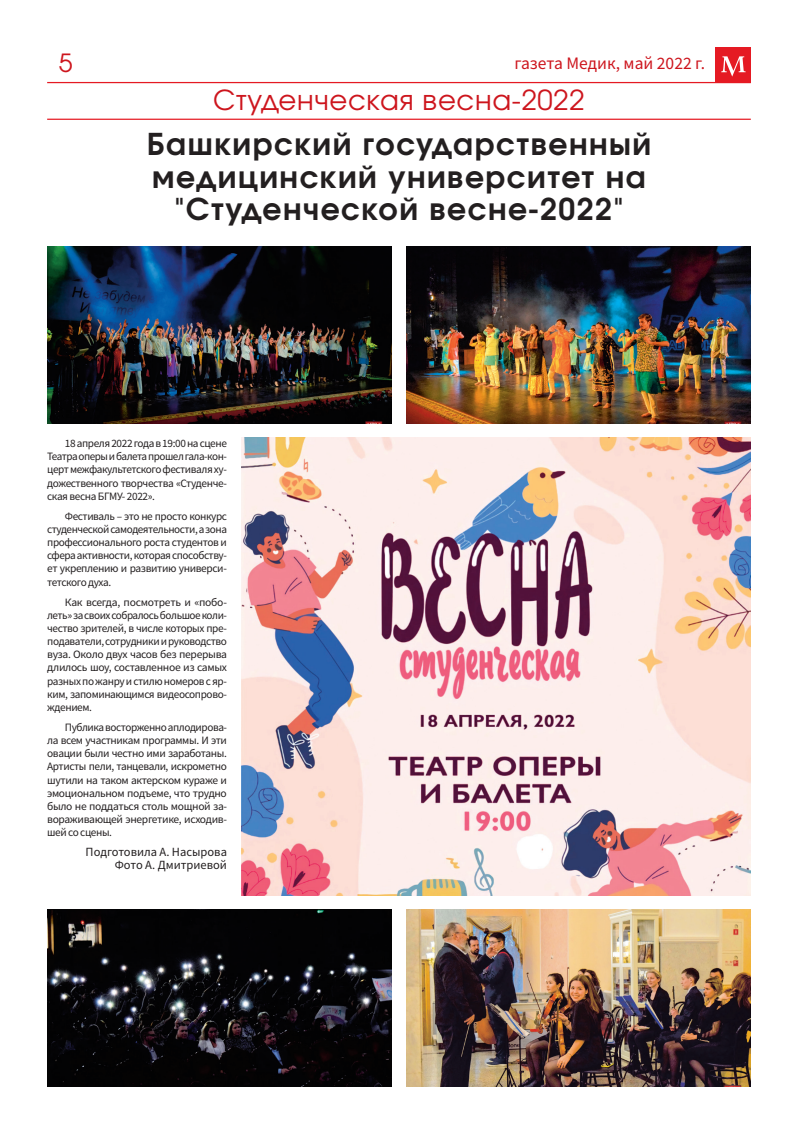
<style>
.page{position:relative;width:798px;height:1134px;background:#fff}
.page>*{position:absolute;margin:0;border:0;box-sizing:border-box;transform-origin:0 0}
.t1{font:700 30px/32.5px "Evolventa";letter-spacing:.05em;color:#231f20;text-align:center}
.t2{font:27.5px "Evolventa";letter-spacing:.025em;color:#cd151d}
.t3{font:25px "Evolventa";color:#cd151d}
.t4{font:17.5px "Source Sans Pro";color:#cd151d}
.t5{font:12.5px/13.1px "Source Sans Pro";color:#231f20;text-align:right}
.t6{font:11.25px/13.1px "Source Sans Pro";letter-spacing:-.035em;color:#231f20;text-align:justify}
</style>
<div class="page">
<div style="left:715px;top:47px;width:35px;height:36px;background:#e51a23"></div>
<svg style="left:721px;top:56px;width:24px;height:21px"></svg>
<hr style="left:47px;top:82px;width:703px;height:1px;background:#e51a23">
<hr style="left:47px;top:119px;width:703px;height:1px;background:#e51a23">
<img style="left:47px;top:246px;width:344px;height:177px">
<img style="left:47px;top:910px;width:345px;height:177px">
<img style="left:241px;top:438px;width:509px;height:457px">
<img style="left:406px;top:246px;width:344px;height:177px">
<img style="left:406px;top:910px;width:344px;height:177px">
<h3 class="t3" style="left:59px;top:48px;width:15px">5</h3>
<h3 class="t4" style="left:514px;top:52px;width:192px">газета Медик, май 2022 г.</h3>
<h2 class="t2" style="left:213px;top:83px;width:373px">Студенческая весна-2022</h2>
<h1 class="t1" style="left:147px;top:128px;width:505px">Башкирский государственный медицинский университет на "Студенческой весне-2022"</h1>
<p class="t6" style="left:47px;top:437px;width:181px;text-indent:18px">18 апреля 2022 года в 19:00 на сцене Театра оперы и балета прошел гала-кон&shy;церт межфакультетского фестиваля ху&shy;дожественного творчества «Студенче&shy;ская весна БГМУ- 2022».</p>
<p class="t6" style="left:47px;top:510px;width:181px;text-indent:18px">Фестиваль – это не просто конкурс студенческой самодеятельности, а зона профессионального роста студентов и сфера активности, которая способству&shy;ет укреплению и развитию универси&shy;тетского духа.</p>
<p class="t6" style="left:47px;top:595px;width:181px;text-indent:18px">Как всегда, посмотреть и «побо&shy;леть» за своих собралось большое коли&shy;чество зрителей, в числе которых пре&shy;подаватели, сотрудники и руководство вуза. Около двух часов без перерыва длилось шоу, составленное из самых разных по жанру и стилю номеров с яр&shy;ким, запоминающимся видеосопрово&shy;ждением.</p>
<p class="t6" style="left:47px;top:721px;width:181px;text-indent:18px">Публика восторженно аплодирова&shy;ла всем участникам программы. И эти овации были честно ими заработаны.<br>Артисты пели, танцевали, искрометно шутили на таком актерском кураже и эмоциональном подъеме, что трудно было не поддаться столь мощной за&shy;вораживающей энергетике, исходив&shy;шей со сцены.</p>
<p class="t5" style="left:86px;top:845px;width:143px">Подготовила А. Насырова<br>Фото А. Дмитриевой</p>
</div>
